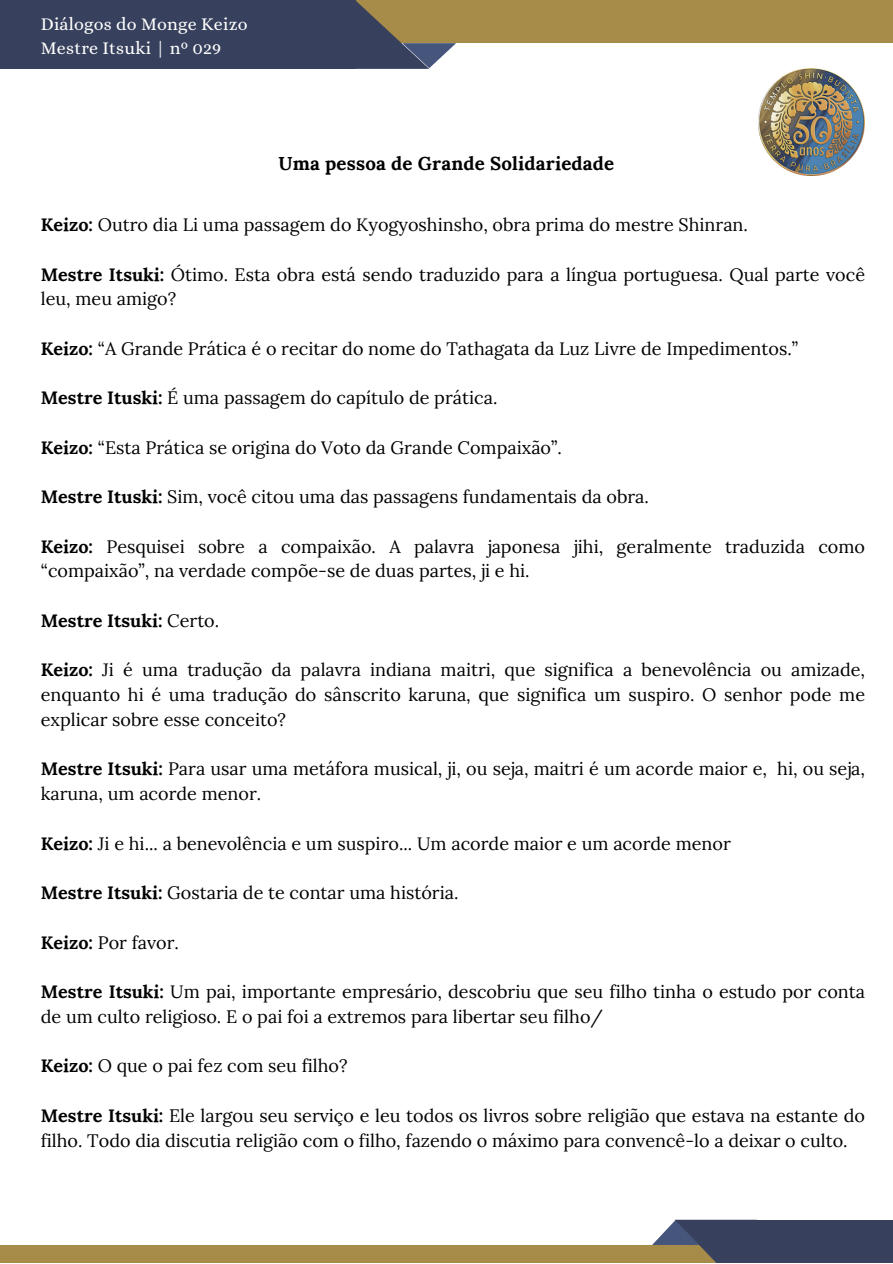
<style>
.page{position:relative;width:893px;height:1264px;background:#fff}
.page>*{position:absolute;margin:0;border:0;box-sizing:border-box;transform-origin:0 0}
.t1{font:700 18.75px "Lora";letter-spacing:.01em;color:#000}
.t2{font:18px/24.8px "Lora";color:#000}
.t3{font:18px "Alice";letter-spacing:.01em;color:#fff}
.t4{font:700 18px "Lora";color:#000}
.s1{font-weight:700}
.s2{font-weight:400}
</style>
<div class="page">
<svg style="left:653px;top:1221px;width:21px;height:23px"></svg>
<div style="left:324px;top:0;width:568px;height:43px;background:#a78c49"></div>
<div style="left:0;top:1244px;width:773px;height:18px;background:#a78c49"></div>
<div style="left:747px;top:1219px;width:145px;height:43px;background:#37405c"></div>
<svg style="left:674px;top:1219px;width:82px;height:43px;fill:#37405c"></svg>
<img style="left:758px;top:69px;width:106px;height:107px">
<div style="left:0;top:0;width:356px;height:69px;background:#37405c"></div>
<svg style="left:356px;top:1px;width:100px;height:68px"></svg>
<p class="t3" style="left:41px;top:13px;width:208px">Diálogos do Monge Keizo</p>
<p class="t3" style="left:41px;top:38px;width:182px">Mestre Itsuki | nº 029</p>
<p class="t1" style="left:278px;top:151px;width:337px">Uma pessoa de Grande Solidariedade</p>
<p class="t2" style="left:41px;top:212px;width:708px"><span class="s1">Keizo:</span> Outro dia Li uma passagem do Kyogyoshinsho, obra prima do mestre Shinran.</p>
<p class="t2" style="left:41px;top:261px;width:825px"><span class="s1">Mestre Itsuki:</span> Ótimo. Esta obra está sendo traduzido para a língua portuguesa. Qual parte você leu, meu amigo?</p>
<p class="t2" style="left:41px;top:336px;width:758px"><span class="s1">Keizo:</span> “A Grande Prática é o recitar do nome do Tathagata da Luz Livre de Impedimentos.”</p>
<p class="t2" style="left:41px;top:385px;width:458px"><span class="s1">Mestre Ituski:</span> É uma passagem do capítulo de prática.</p>
<p class="t2" style="left:41px;top:435px;width:522px"><span class="s1">Keizo:</span> “Esta Prática se origina do Voto da Grande Compaixão”.</p>
<p class="t2" style="left:41px;top:484px;width:609px"><span class="s1">Mestre Ituski:</span> Sim, você citou uma das passagens fundamentais da obra.</p>
<p class="t2" style="left:41px;top:533px;width:825px"><span class="s1">Keizo:</span> Pesquisei sobre a compaixão. A palavra japonesa jihi, geralmente traduzida como “compaixão”, na verdade compõe-se de duas partes, ji e hi.</p>
<p class="t4" style="left:41px;top:609px;width:180px">Mestre Itsuki: <span class="s2">Certo.</span></p>
<p class="t2" style="left:41px;top:657px;width:825px;text-align:justify"><span class="s1">Keizo:</span> Ji é uma tradução da palavra indiana maitri, que significa a benevolência ou amizade, enquanto hi é uma tradução do sânscrito karuna, que significa um suspiro. O senhor pode me explicar sobre esse conceito?</p>
<p class="t2" style="left:41px;top:756px;width:825px"><span class="s1">Mestre Itsuki:</span> Para usar uma metáfora musical, ji, ou seja, maitri é um acorde maior e, hi, ou seja, karuna, um acorde menor.</p>
<p class="t2" style="left:41px;top:830px;width:691px"><span class="s1">Keizo:</span> Ji e hi... a benevolência e um suspiro... Um acorde maior e um acorde menor</p>
<p class="t2" style="left:41px;top:880px;width:419px"><span class="s1">Mestre Itsuki:</span> Gostaria de te contar uma história.</p>
<p class="t2" style="left:41px;top:929px;width:140px"><span class="s1">Keizo:</span> Por favor.</p>
<p class="t2" style="left:41px;top:979px;width:825px"><span class="s1">Mestre Itsuki:</span> Um pai, importante empresário, descobriu que seu filho tinha o estudo por conta de um culto religioso. E o pai foi a extremos para libertar seu filho/</p>
<p class="t2" style="left:41px;top:1053px;width:308px"><span class="s1">Keizo:</span> O que o pai fez com seu filho?</p>
<p class="t2" style="left:41px;top:1102px;width:825px"><span class="s1">Mestre Itsuki:</span> Ele largou seu serviço e leu todos os livros sobre religião que estava na estante do filho. Todo dia discutia religião com o filho, fazendo o máximo para convencê-lo a deixar o culto.</p>
</div>
